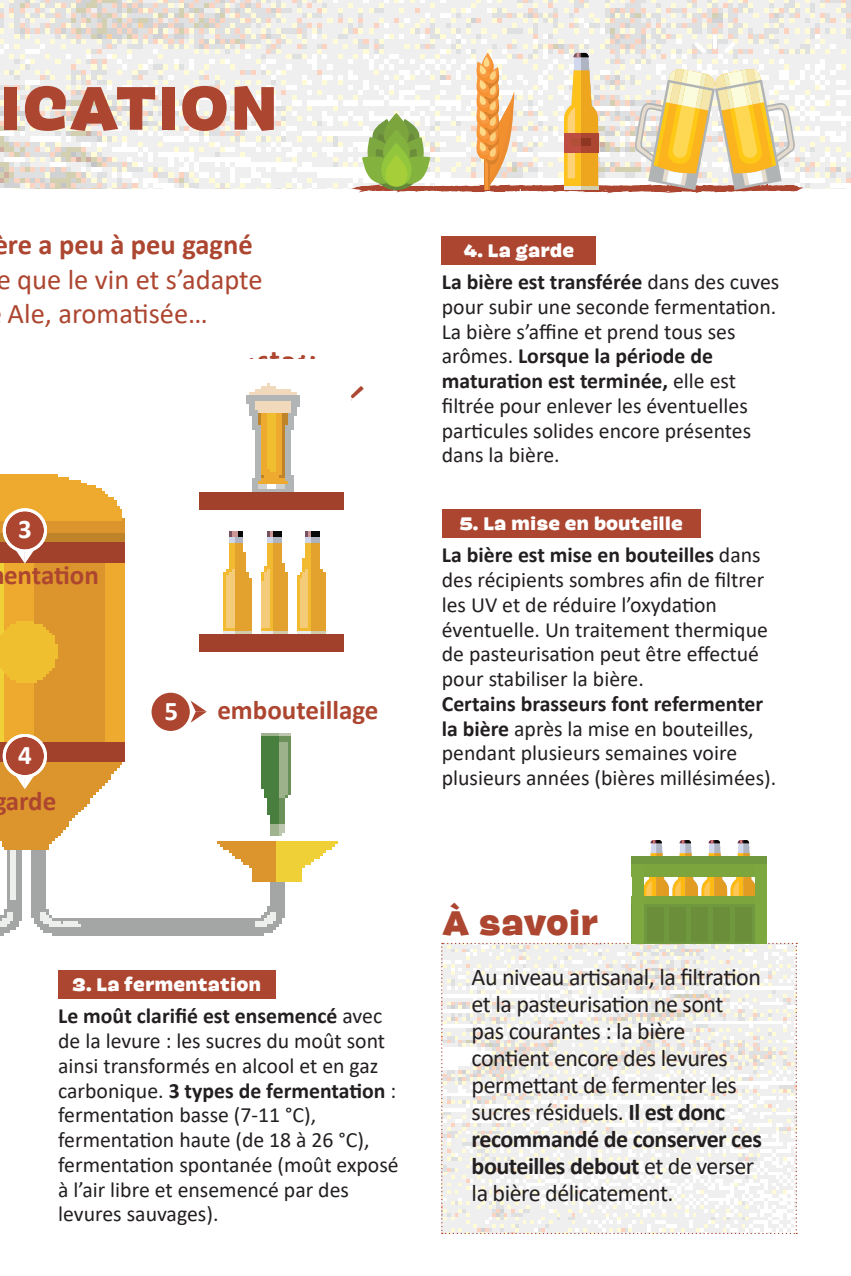
<style>
.page{position:relative;width:851px;height:1276px;background:#fff}
.page>*{position:absolute;margin:0;border:0;box-sizing:border-box;transform-origin:0 0}
.t1{font:700 60.9px "Pancho";color:#ad4630}
.t2{font:700 33.9px "Pancho";color:#ad4630}
.t3{font:28.5px/34.5px "Calibri";color:#ad4630}
.t4{font:700 28.5px "Calibri";color:#ad4630}
.t5{font:700 27px "Calibri";color:#ad4630}
.t6{font:700 27px "Calibri";color:#fff}
.t7{font:24px/27px "Calibri";letter-spacing:-.02em;color:#231f20}
.t8{font:21.6px/24.9px "Calibri";color:#231f20}
.t9{font:700 18px "Pancho";color:#fff}
.s1{font-weight:700}
</style>
<div class="page">
<img style="left:0;top:0;width:850px;height:188px">
<hr style="left:850px;top:0;width:1px;height:966px;background:#ad4630">
<img style="left:0;top:474px;width:338px;height:462px">
<div style="left:166px;top:379px;width:208px;height:316px;background:#fff"></div>
<div style="left:150px;top:691px;width:41px;height:41px;background:#ad4630;border-radius:50%"></div>
<div style="left:148px;top:689px;width:45px;height:45px;border:3px solid #fff;border-radius:50%"></div>
<svg style="left:190px;top:700px;width:17px;height:22px"></svg>
<div style="left:4px;top:510px;width:41px;height:41px;background:#ad4630;border-radius:50%"></div>
<div style="left:3px;top:508px;width:44px;height:44px;border:3px solid #fff;border-radius:50%"></div>
<svg style="left:14px;top:547px;width:22px;height:16px"></svg>
<div style="left:4px;top:735px;width:41px;height:41px;background:#ad4630;border-radius:50%"></div>
<div style="left:3px;top:734px;width:44px;height:44px;border:3px solid #fff;border-radius:50%"></div>
<svg style="left:14px;top:773px;width:22px;height:16px"></svg>
<img style="left:199px;top:383px;width:145px;height:269px">
<div style="left:58px;top:970px;width:217px;height:28px;background:#ad4630"></div>
<div style="left:442px;top:236px;width:153px;height:28px;background:#ad4630"></div>
<div style="left:442px;top:509px;width:258px;height:28px;background:#ad4630"></div>
<svg style="left:294px;top:34px;width:548px;height:160px"></svg>
<svg style="left:441px;top:840px;width:356px;height:394px"></svg>
<div style="left:631px;top:903px;width:136px;height:40px;background:#70983e"></div>
<div style="left:631px;top:864px;width:136px;height:13px;background:#7ca53e"></div>
<div style="left:631px;top:856px;width:136px;height:8px;background:#70983e"></div>
<div style="left:631px;top:896px;width:136px;height:7px;background:#7ca53e"></div>
<div style="left:631px;top:864px;width:12px;height:79px;background:#7da83f"></div>
<div style="left:755px;top:864px;width:12px;height:79px;background:#7da83f"></div>
<div style="left:691px;top:907px;width:16px;height:34px;background:#6b8e3b"></div>
<div style="left:669px;top:907px;width:17px;height:34px;background:#6b8e3b"></div>
<div style="left:647px;top:907px;width:17px;height:34px;background:#6b8e3b"></div>
<div style="left:734px;top:907px;width:17px;height:34px;background:#6b8e3b"></div>
<div style="left:712px;top:907px;width:17px;height:34px;background:#6b8e3b"></div>
<h1 class="t1" style="left:0;top:70px;width:280px">ICATION</h1>
<h3 class="t4" style="left:-6px;top:224px;width:260px">ère a peu à peu gagné</h3>
<h3 class="t3" style="left:8px;top:261px;width:256px;text-indent:-11px">e que le vin et s’adapte<br>Ale, aromatisée…</h3>
<p class="t6" style="left:18px;top:510px;width:15px">3</p>
<p class="t5" style="left:4px;top:556px;width:96px">entation</p>
<p class="t6" style="left:18px;top:736px;width:15px">4</p>
<p class="t5" style="left:6px;top:782px;width:52px">arde</p>
<p class="t6" style="left:164px;top:692px;width:15px">5</p>
<p class="t5" style="left:217px;top:691px;width:162px">embouteillage</p>
<p class="t9" style="left:72px;top:973px;width:190px">3. La fermentation</p>
<p class="t8" style="left:58px;top:1003px;width:342px"><span class="s1">Le moût clarifié est ensemencé</span> avec de la levure : les sucres du moût sont ainsi transformés en alcool et en gaz carbonique. <span class="s1">3 types de fermentation</span> : fermentation basse (7-11 °C), fermentation haute (de 18 à 26 °C), fermentation spontanée (moût exposé à l’air libre et ensemencé par des levures sauvages).</p>
<p class="t9" style="left:463px;top:239px;width:112px">4. La garde</p>
<p class="t8" style="left:442px;top:269px;width:339px"><span class="s1">La bière est transférée</span> dans des cuves pour subir une seconde fermentation.<br>La bière s’affine et prend tous ses arômes. <span class="s1">Lorsque la période de maturation est terminée,</span> elle est filtrée pour enlever les éventuelles particules solides encore présentes dans la bière.</p>
<p class="t9" style="left:459px;top:512px;width:225px">5. La mise en bouteille</p>
<p class="t8" style="left:442px;top:542px;width:327px"><span class="s1">La bière est mise en bouteilles</span> dans des récipients sombres afin de filtrer les UV et de réduire l’oxydation éventuelle. Un traitement thermique de pasteurisation peut être effectué pour stabiliser la bière.</p>
<p class="t8" style="left:442px;top:690px;width:336px"><span class="s1">Certains brasseurs font refermenter la bière</span> après la mise en bouteilles, pendant plusieurs semaines voire plusieurs années (bières millésimées).</p>
<h2 class="t2" style="left:442px;top:902px;width:158px">À savoir</h2>
<p class="t7" style="left:471px;top:962px;width:292px">Au niveau artisanal, la filtration et la pasteurisation ne sont pas courantes : la bière contient encore des levures permettant de fermenter les sucres résiduels. <span class="s1">Il est donc recommandé de conserver ces bouteilles debout</span> et de verser la bière délicatement.</p>
</div>
